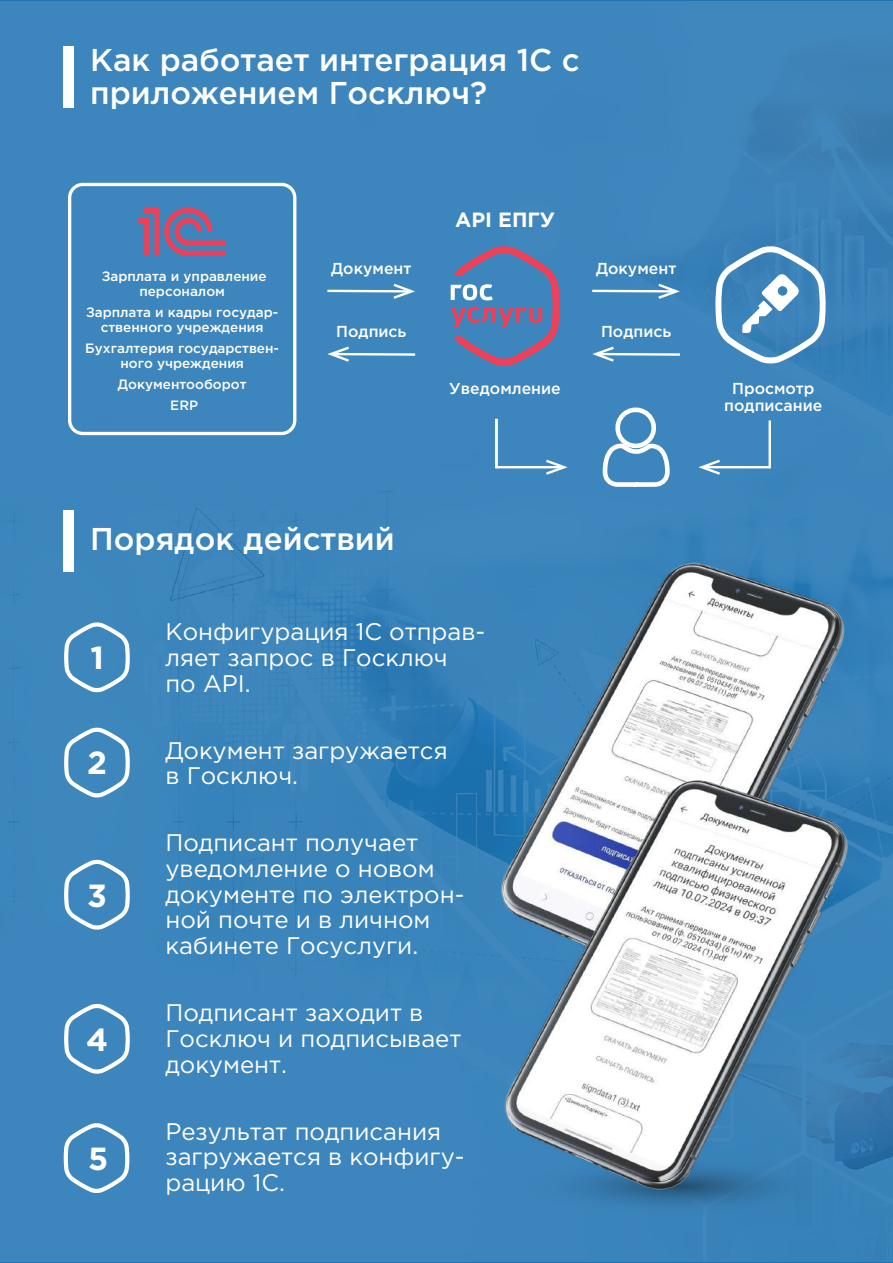
<style>
.page{position:relative;width:893px;height:1263px;background:#fff}
.page>*{position:absolute;margin:0;border:0;box-sizing:border-box;transform-origin:0 0}
.t1{font:700 31.95px "Gotham Pro";color:#fff}
.t2{font:500 31.5px/33px "Gotham Pro";color:#fff}
.t3{font:24px/25.7px "Gotham Pro";color:#fff}
.t4{font:700 20.55px "Gotham Pro";color:#fff}
.t5{font:500 15.9px/17.4px "Gotham Pro";color:#fff;text-align:center}
.t6{font:500 13.5px/15px "Gotham Pro";color:#fff;text-align:center}
</style>
<div class="page">
<div style="left:0;top:1px;width:893px;height:1260px;background:#3d85bd"></div>
<div style="left:63px;top:46px;width:11px;height:62px;background:#fff"></div>
<div style="left:68px;top:183px;width:228px;height:252px;border:3px solid #fff;border-radius:13px"></div>
<svg style="left:138px;top:208px;width:88px;height:47px;background:#836994"></svg>
<svg style="left:325px;top:284px;width:90px;height:15px"></svg>
<svg style="left:327px;top:347px;width:91px;height:15px"></svg>
<svg style="left:451px;top:246px;width:108px;height:120px;background:#667aaa"></svg>
<svg style="left:590px;top:284px;width:90px;height:15px"></svg>
<svg style="left:592px;top:347px;width:90px;height:15px"></svg>
<svg style="left:600px;top:404px;width:72px;height:27px;background:#5997c6"></svg>
<hr style="left:495px;top:419px;width:2px;height:49px;background:#fff">
<hr style="left:769px;top:420px;width:2px;height:48px;background:#fff">
<svg style="left:715px;top:246px;width:111px;height:117px"></svg>
<div style="left:63px;top:510px;width:11px;height:61px;background:#fff"></div>
<img style="left:338px;top:431px;width:555px;height:653px">
<img style="left:341px;top:647px;width:552px;height:616px">
<svg style="left:64px;top:622px;width:66px;height:70px;background:#609cc8"></svg>
<svg style="left:64px;top:728px;width:66px;height:69px;background:#609dc9"></svg>
<svg style="left:64px;top:860px;width:66px;height:70px;background:#5f9cc8"></svg>
<svg style="left:64px;top:1004px;width:66px;height:70px;background:#609bc8"></svg>
<svg style="left:64px;top:1123px;width:65px;height:70px"></svg>
<h2 class="t2" style="left:90px;top:43px;width:491px">Как работает интеграция 1С с приложением Госключ?</h2>
<p class="t6" style="left:102px;top:268px;width:166px">Зарплата и управление персоналом</p>
<p class="t6" style="left:86px;top:304px;width:194px">Зарплата и кадры государ&shy;ственного учреждения</p>
<p class="t6" style="left:85px;top:340px;width:195px">Бухгалтерия государствен&shy;ного учреждения</p>
<p class="t6" style="left:118px;top:373px;width:130px;line-height:21px">Документооборот<br>ERP</p>
<p class="t5" style="left:331px;top:259px;width:82px">Документ</p>
<p class="t5" style="left:336px;top:322px;width:72px">Подпись</p>
<p class="t4" style="left:455px;top:208px;width:101px">API ЕПГУ</p>
<p class="t5" style="left:449px;top:379px;width:113px">Уведомление</p>
<p class="t5" style="left:596px;top:259px;width:82px">Документ</p>
<p class="t5" style="left:601px;top:322px;width:72px">Подпись</p>
<h2 class="t2" style="left:90px;top:522px;width:306px">Порядок действий</h2>
<h1 class="t1" style="left:90px;top:639px;width:15px">1</h1>
<h1 class="t1" style="left:87px;top:745px;width:21px">2</h1>
<h1 class="t1" style="left:87px;top:877px;width:21px">3</h1>
<h1 class="t1" style="left:86px;top:1021px;width:24px">4</h1>
<h1 class="t1" style="left:88px;top:1140px;width:22px">5</h1>
<p class="t3" style="left:165px;top:619px;width:321px">Конфигурация 1С отправ&shy;ляет запрос в Госключ<br>по API.</p>
<p class="t3" style="left:165px;top:737px;width:284px">Документ загружается в Госключ.</p>
<p class="t3" style="left:165px;top:830px;width:301px">Подписант получает уведомление о новом документе по электрон&shy;ной почте и в личном кабинете Госуслуги.</p>
<p class="t3" style="left:165px;top:1000px;width:297px">Подписант заходит в<br>Госключ и подписывает документ.</p>
<p class="t3" style="left:165px;top:1118px;width:301px">Результат подписания загружается в конфигу&shy;рацию 1С.</p>
<p class="t5" style="left:724px;top:379px;width:100px">Просмотр подписание</p>
</div>
